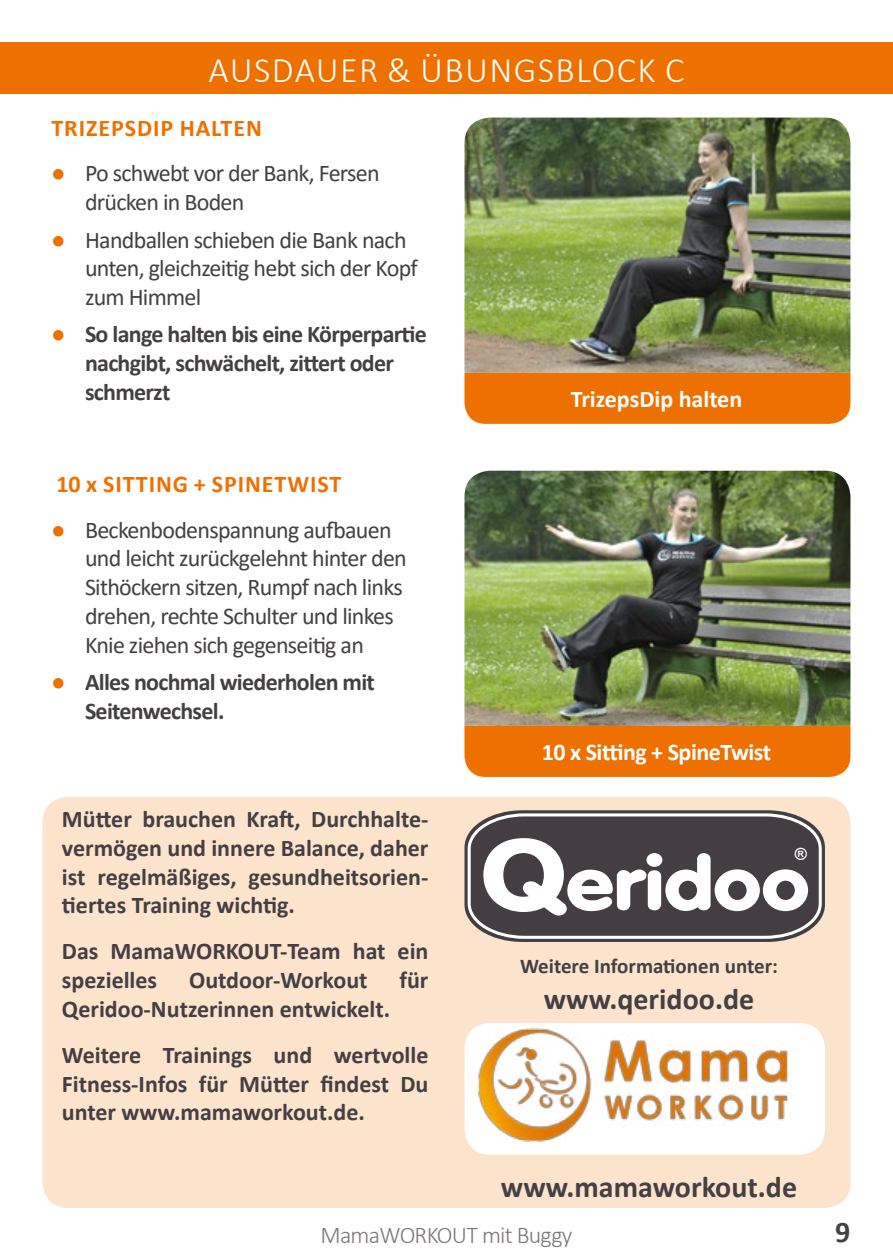
<style>
.page{position:relative;width:893px;height:1259px;background:#fff}
.page>*{position:absolute;margin:0;border:0;box-sizing:border-box;transform-origin:0 0}
.t1{font:300 36px "Calibri";letter-spacing:.04em;color:#fff}
.t2{font:700 30px "Calibri";color:#443f43}
.t3{font:700 24px/28.8px "Calibri";color:#443f43}
.t4{font:24px/28.8px "Calibri";letter-spacing:-.03em;color:#443f43}
.t5{font:700 24px/28.8px "Calibri";letter-spacing:-.03em;color:#443f43}
.t6{font:700 24px "Calibri";letter-spacing:.04em;color:#ee7100}
.t7{font:700 24px "Calibri";letter-spacing:-.02em;color:#fff}
.t8{font:300 24px "Calibri";letter-spacing:-.03em;color:#7e747d}
.t9{font:700 24px "Calibri";color:#fff}
.t10{font:700 21px "Calibri";color:#443f43}
.t11{font:16.5px "Impact";color:#fff}
.s1{color:#ee7100}
.s2{font-weight:400;color:#ee7100}
</style>
<div class="page">
<div style="left:0;top:43px;width:893px;height:51px;background:#ee7100"></div>
<img style="left:464px;top:118px;width:386px;height:255px">
<div style="left:464px;top:373px;width:386px;height:51px;background:#ee7100"></div>
<img style="left:464px;top:471px;width:386px;height:255px">
<div style="left:464px;top:726px;width:386px;height:51px;background:#ee7100"></div>
<div style="left:43px;top:797px;width:807px;height:411px;background:#fce3cc;border-radius:26px"></div>
<div style="left:464px;top:1023px;width:361px;height:131px;background:#fff;border-radius:26px"></div>
<img style="left:464px;top:1023px;width:340px;height:131px">
<svg style="left:464px;top:810px;width:361px;height:132px;fill:#4b4447"></svg>
<svg style="left:468px;top:813px;width:354px;height:126px;background:#5c5659"></svg>
<img style="left:567px;top:869px;width:47px;height:43px">
<img style="left:617px;top:869px;width:44px;height:42px">
<img style="left:646px;top:853px;width:16px;height:14px">
<img style="left:665px;top:853px;width:46px;height:58px">
<img style="left:715px;top:869px;width:45px;height:42px">
<img style="left:763px;top:869px;width:45px;height:42px">
<img style="left:483px;top:838px;width:84px;height:77px">
<h1 class="t1" style="left:209px;top:47px;width:477px">AUSDAUER &amp; ÜBUNGSBLOCK C</h1>
<p class="t6" style="left:51px;top:111px;width:212px">TRIZEPSDIP HALTEN</p>
<p class="t4" style="left:85px;top:158px;width:296px;text-indent:-34px"><span class="s1">●</span> Po schwebt vor der Bank, Fersen drücken in Boden</p>
<p class="t4" style="left:85px;top:224px;width:334px;text-indent:-34px"><span class="s1">●</span> Handballen schieben die Bank nach unten, gleichzeitig hebt sich der Kopf zum Himmel</p>
<p class="t5" style="left:85px;top:319px;width:343px;text-indent:-34px"><span class="s2">●</span> So lange halten bis eine Körperpartie nachgibt, schwächelt, zittert oder schmerzt</p>
<p class="t6" style="left:56px;top:467px;width:286px">10 x SITTING + SPINETWIST</p>
<p class="t4" style="left:85px;top:514px;width:323px;text-indent:-34px"><span class="s1">●</span> Beckenbodenspannung aufbauen und leicht zurückgelehnt hinter den Sithöckern sitzen, Rumpf nach links drehen, rechte Schulter und linkes Knie ziehen sich gegenseitig an</p>
<p class="t5" style="left:85px;top:667px;width:291px;text-indent:-34px"><span class="s2">●</span> Alles nochmal wiederholen mit<br>Seitenwechsel.</p>
<p class="t3" style="left:62px;top:804px;width:368px;text-align:justify">Mütter brauchen Kraft, Durchhalte&shy;vermögen und innere Balance, daher ist regelmäßiges, gesundheitsorien&shy;tiertes Training wichtig.</p>
<p class="t3" style="left:62px;top:936px;width:368px">Das MamaWORKOUT-Team hat ein spezielles</p>
<p class="t3" style="left:189px;top:965px;width:180px">Outdoor-Workout</p>
<p class="t3" style="left:399px;top:965px;width:30px">für</p>
<p class="t3" style="left:62px;top:985px;width:368px;line-height:45.9px">Qeridoo-Nutzerinnen entwickelt.<br>Weitere Trainings und wertvolle</p>
<p class="t3" style="left:62px;top:1068px;width:368px">Fitness-Infos für Mütter findest Du unter www.mamaworkout.de.</p>
<p class="t9" style="left:571px;top:382px;width:173px">TrizepsDip halten</p>
<p class="t7" style="left:542px;top:735px;width:231px">10 x Sitting + SpineTwist</p>
<p class="t11" style="left:794px;top:840px;width:14px">®</p>
<p class="t10" style="left:520px;top:951px;width:259px">Weitere Informationen unter:</p>
<p class="t2" style="left:544px;top:978px;width:212px">www.qeridoo.de</p>
<p class="t2" style="left:501px;top:1165px;width:298px">www.mamaworkout.de</p>
<p class="t8" style="left:320px;top:1220px;width:253px">MamaWORKOUT mit Buggy</p>
<p class="t2" style="left:835px;top:1210px;width:17px">9</p>
</div>
